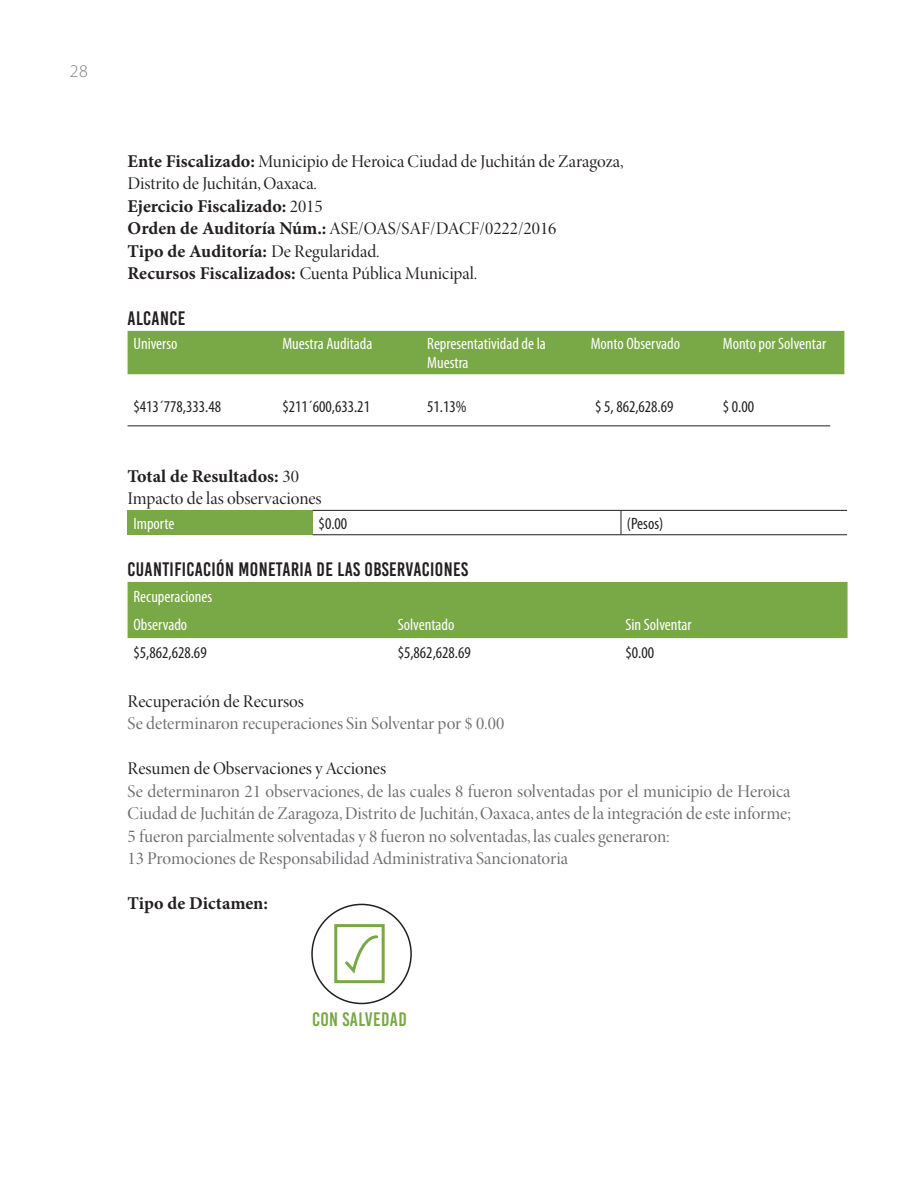
<style>
.page{position:relative;width:918px;height:1188px;background:#fff}
.page>*{position:absolute;margin:0;border:0;box-sizing:border-box;transform-origin:0 0}
.t1{font:19.5px "Bebas Kai";letter-spacing:.02em;color:#231f20}
.t2{font:19.5px "Bebas Kai";letter-spacing:.02em;color:#79a846}
.t3{font:18px/22.5px "Minion Pro Disp";color:#6c6d70}
.t4{font:18px/22.5px "Minion Pro Disp";color:#231f20}
.t5{font:700 18px "Minion Pro";color:#231f20}
.t6{font:300 18px "Myriad Pro";color:#808285}
.t7{font:condensed 16.5px/19px "Myriad Pro";color:#fff}
.t8{font:condensed 16.5px "Myriad Pro";color:#231f20}
.s1{font-family:"Minion Pro";font-weight:700}
.s2{font-family:"Minion Pro Disp";font-weight:400}
</style>
<div class="page">
<div style="left:128px;top:331px;width:716px;height:43px;background:#79a846"></div>
<div style="left:128px;top:510px;width:185px;height:25px;background:#79a846"></div>
<hr style="left:313px;top:510px;width:308px;height:1px;background:#231f20">
<hr style="left:313px;top:534px;width:308px;height:1px;background:#231f20">
<svg style="left:621px;top:511px;width:1px;height:23px"></svg>
<hr style="left:621px;top:510px;width:226px;height:1px;background:#231f20">
<hr style="left:621px;top:534px;width:226px;height:1px;background:#231f20">
<div style="left:128px;top:582px;width:720px;height:56px;background:#79a846"></div>
<div style="left:334px;top:924px;width:51px;height:59px;border:3px solid #79a846"></div>
<div style="left:311px;top:904px;width:101px;height:100px;border:2px solid #231f20;border-radius:50%"></div>
<svg style="left:345px;top:935px;width:34px;height:39px"></svg>
<hr style="left:128px;top:426px;width:702px;height:1px;background:#231f20">
<p class="t6" style="left:70px;top:61px;width:20px">28</p>
<p class="t4" style="left:128px;top:150px;width:498px"><span class="s1">Ente Fiscalizado:</span> Municipio de Heroica Ciudad de Juchitán de Zaragoza,<br>Distrito de Juchitán, Oaxaca.</p>
<p class="t5" style="left:128px;top:193px;width:197px">Ejercicio Fiscalizado: <span class="s2">2015</span></p>
<p class="t4" style="left:128px;top:217px;width:430px"><span class="s1">Orden de Auditoría Núm.:</span> ASE/OAS/SAF/DACF/0222/2016</p>
<p class="t5" style="left:128px;top:238px;width:254px">Tipo de Auditoría: <span class="s2">De Regularidad.</span></p>
<p class="t4" style="left:128px;top:262px;width:351px"><span class="s1">Recursos Fiscalizados:</span> Cuenta Pública Municipal.</p>
<p class="t1" style="left:128px;top:308px;width:59px">ALCANCE</p>
<p class="t7" style="left:134px;top:335px;width:45px">Universo</p>
<p class="t7" style="left:282px;top:335px;width:92px">Muestra Auditada</p>
<p class="t7" style="left:427px;top:335px;width:120px">Representatividad de la<br>Muestra</p>
<p class="t7" style="left:591px;top:335px;width:91px">Monto Observado</p>
<p class="t7" style="left:723px;top:335px;width:105px">Monto por Solventar</p>
<p class="t8" style="left:134px;top:397px;width:89px">$413´778,333.48</p>
<p class="t8" style="left:282px;top:397px;width:89px">$211´600,633.21</p>
<p class="t8" style="left:427px;top:397px;width:41px">51.13%</p>
<p class="t8" style="left:595px;top:397px;width:80px">$ 5, 862,628.69</p>
<p class="t8" style="left:723px;top:397px;width:33px">$ 0.00</p>
<p class="t5" style="left:128px;top:463px;width:173px">Total de Resultados: <span class="s2">30</span></p>
<p class="t4" style="left:128px;top:487px;width:196px">Impacto de las observaciones</p>
<p class="t7" style="left:134px;top:514px;width:42px">Importe</p>
<p class="t8" style="left:319px;top:514px;width:30px">$0.00</p>
<p class="t8" style="left:627px;top:514px;width:38px">(Pesos)</p>
<p class="t1" style="left:128px;top:559px;width:342px">CUANTIFICACIÓN MONETARIA DE LAS OBSERVACIONES</p>
<p class="t7" style="left:134px;top:583px;width:80px;line-height:28px">Recuperaciones<br>Observado</p>
<p class="t7" style="left:398px;top:616px;width:58px">Solventado</p>
<p class="t7" style="left:626px;top:616px;width:68px">Sin Solventar</p>
<p class="t8" style="left:134px;top:643px;width:75px">$5,862,628.69</p>
<p class="t8" style="left:398px;top:643px;width:75px">$5,862,628.69</p>
<p class="t8" style="left:626px;top:643px;width:30px">$0.00</p>
<p class="t4" style="left:128px;top:690px;width:178px">Recuperación de Recursos</p>
<p class="t3" style="left:128px;top:712px;width:378px">Se determinaron recuperaciones Sin Solventar por $ 0.00</p>
<p class="t4" style="left:128px;top:757px;width:260px">Resumen de Observaciones y Acciones</p>
<p class="t3" style="left:128px;top:780px;width:665px">Se determinaron 21 observaciones, de las cuales 8 fueron solventadas por el municipio de Heroica Ciudad de Juchitán de Zaragoza, Distrito de Juchitán, Oaxaca, antes de la integración de este informe; 5 fueron parcialmente solventadas y 8 fueron no solventadas, las cuales generaron:<br>13 Promociones de Responsabilidad Administrativa Sancionatoria</p>
<p class="t5" style="left:128px;top:891px;width:142px">Tipo de Dictamen:</p>
<p class="t2" style="left:312px;top:1009px;width:96px">CON SALVEDAD</p>
</div>
